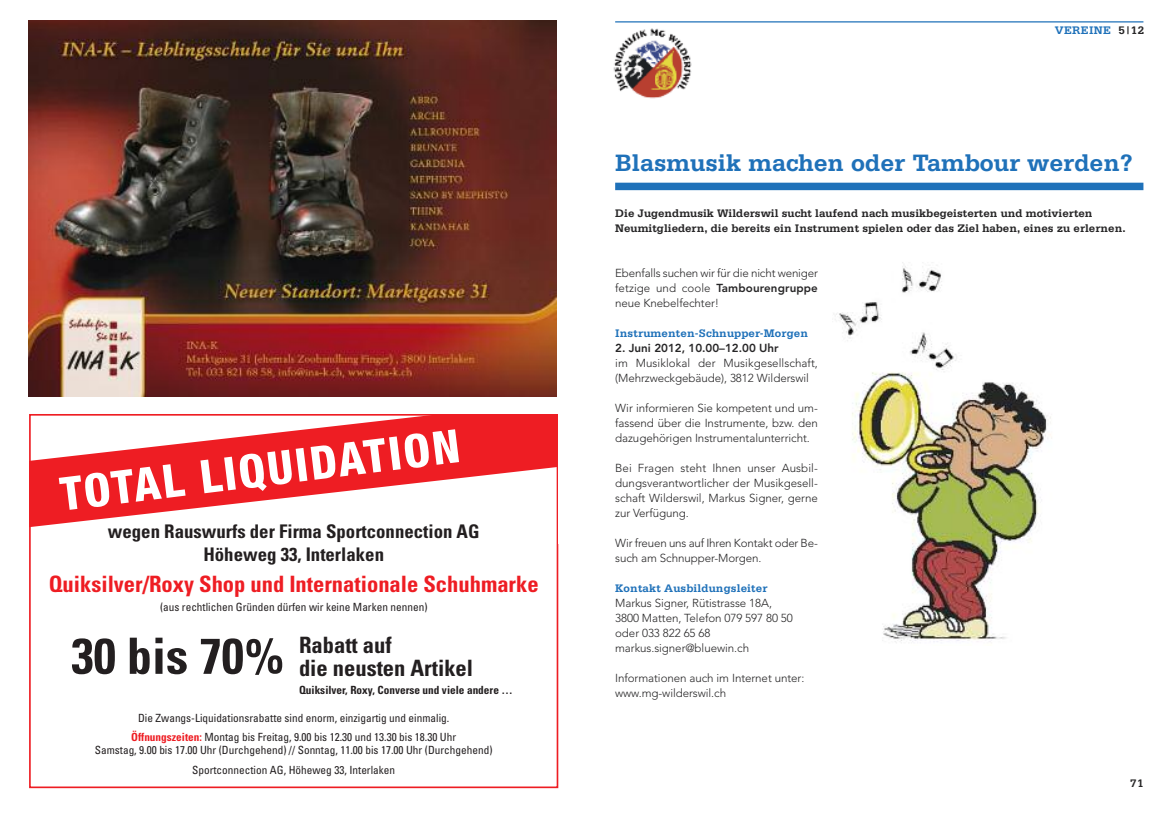
<style>
.page{position:relative;width:1170px;height:815px;background:#fff}
.page>*{position:absolute;margin:0;border:0;box-sizing:border-box;transform-origin:0 0}
.t1{font:700 condensed 50.12px "Univers";color:#231f20}
.t2{font:800 condensed 46.25px "Helvetica Neue";color:#fff}
.t3{font:700 25px "Serifa";color:#1f71b9}
.t4{font:700 condensed 22.5px "Univers";color:#ee1d23}
.t5{font:700 condensed 22.5px/23.8px "Univers";color:#231f20}
.t6{font:700 condensed 18.75px/22.5px "Univers";color:#231f20;text-align:center}
.t7{font:300 11.5px/15px "Avenir";letter-spacing:-.005em;color:#272627}
.t8{font:700 11.5px/15px "Serifa";color:#272627}
.t9{font:700 11.5px "Serifa";letter-spacing:.01em;color:#1f71b9}
.t10{font:800 11.5px "Avenir";color:#272627}
.t11{font:700 11.5px "Serifa";letter-spacing:.03em;color:#1f71b9}
.t12{font:condensed 11.25px/19.4px "Univers";color:#231f20;text-align:center}
.t13{font:700 condensed 11.25px "Univers";color:#231f20}
.s1{font-weight:700;color:#ee1d23}
.s2{color:#272627}
.s3{font-weight:800}
</style>
<div class="page">
<svg style="left:29px;top:414px;width:529px;height:114px;fill:#ee1d23"></svg>
<img style="left:28px;top:21px;width:528px;height:376px">
<div style="left:615px;top:183px;width:528px;height:7px;background:#1f71b9"></div>
<hr style="left:615px;top:21px;width:528px;height:2px;background:#1f71b9">
<img style="left:613px;top:28px;width:79px;height:71px">
<img style="left:835px;top:262px;width:217px;height:381px">
<h2 class="t2" style="left:58px;top:478px;width:403px;rotate:-7deg">TOTAL LIQUIDATION</h2>
<h3 class="t6" style="left:108px;top:522px;width:373px">wegen Rauswurfs der Firma Sportconnection AG<br>Höheweg 33, Interlaken</h3>
<h3 class="t4" style="left:49px;top:576px;width:491px">Quiksilver/Roxy Shop und Internationale Schuhmarke</h3>
<p class="t12" style="left:160px;top:598px;width:269px">(aus rechtlichen Gründen dürfen wir keine Marken nennen)</p>
<h1 class="t1" style="left:71px;top:638px;width:214px">30 bis 70%</h1>
<h3 class="t5" style="left:299px;top:634px;width:176px">Rabatt auf<br>die neusten Artikel</h3>
<p class="t13" style="left:299px;top:686px;width:215px">Quiksilver, Roxy, Converse und viele andere …</p>
<p class="t12" style="left:131px;top:709px;width:326px">Die Zwangs-Liquidationsrabatte sind enorm, einzigartig und einmalig.<br><span class="s1">Öffnungszeiten:</span> Montag bis Freitag, 9.00 bis 12.30 und 13.30 bis 18.30 Uhr</p>
<p class="t12" style="left:95px;top:741px;width:399px">Samstag, 9.00 bis 17.00 Uhr (Durchgehend) // Sonntag, 11.00 bis 17.00 Uhr (Durchgehend)<br>Sportconnection AG, Höheweg 33, Interlaken</p>
<p class="t11" style="left:1054px;top:27px;width:91px">VEREINE <span class="s2">5|12</span></p>
<h3 class="t3" style="left:615px;top:155px;width:519px">Blasmusik machen oder Tambour werden?</h3>
<p class="t8" style="left:615px;top:206px;width:512px">Die Jugendmusik Wilderswil sucht laufend nach musikbegeisterten und motivierten<br>Neumitgliedern, die bereits ein Instrument spielen oder das Ziel haben, eines zu erlernen.</p>
<p class="t7" style="left:615px;top:266px;width:204px;text-align:justify">Ebenfalls suchen wir für die nicht weniger fetzige und coole <span class="s3">Tambourengruppe </span>neue Knebelfechter!</p>
<p class="t9" style="left:615px;top:329px;width:194px">Instrumenten-Schnupper-Morgen</p>
<p class="t10" style="left:615px;top:343px;width:165px">2. Juni 2012, 10.00–12.00 Uhr</p>
<p class="t7" style="left:615px;top:356px;width:204px">im Musiklokal der Musikgesellschaft, (Mehrzweckgebäude), 3812 Wilderswil</p>
<p class="t7" style="left:615px;top:401px;width:204px;text-align:justify">Wir informieren Sie kompetent und um&shy;fassend über die Instrumente, bzw. den dazugehörigen Instrumentalunterricht.</p>
<p class="t7" style="left:615px;top:461px;width:204px;text-align:justify">Bei Fragen steht Ihnen unser Ausbil&shy;dungsverantwortlicher der Musikgesell&shy;schaft Wilderswil, Markus Signer, gerne zur Verfügung.</p>
<p class="t7" style="left:615px;top:536px;width:204px">Wir freuen uns auf Ihren Kontakt oder Be&shy;such am Schnupper-Morgen.</p>
<p class="t9" style="left:615px;top:584px;width:154px">Kontakt Ausbildungsleiter</p>
<p class="t7" style="left:615px;top:596px;width:179px">Markus Signer, Rütistrasse 18A,<br>3800 Matten, Telefon 079 597 80 50 oder 033 822 65 68 markus.signer@bluewin.ch</p>
<p class="t7" style="left:615px;top:671px;width:191px">Informationen auch im Internet unter: www.mg-wilderswil.ch</p>
<p class="t8" style="left:1130px;top:776px;width:15px">71</p>
</div>
